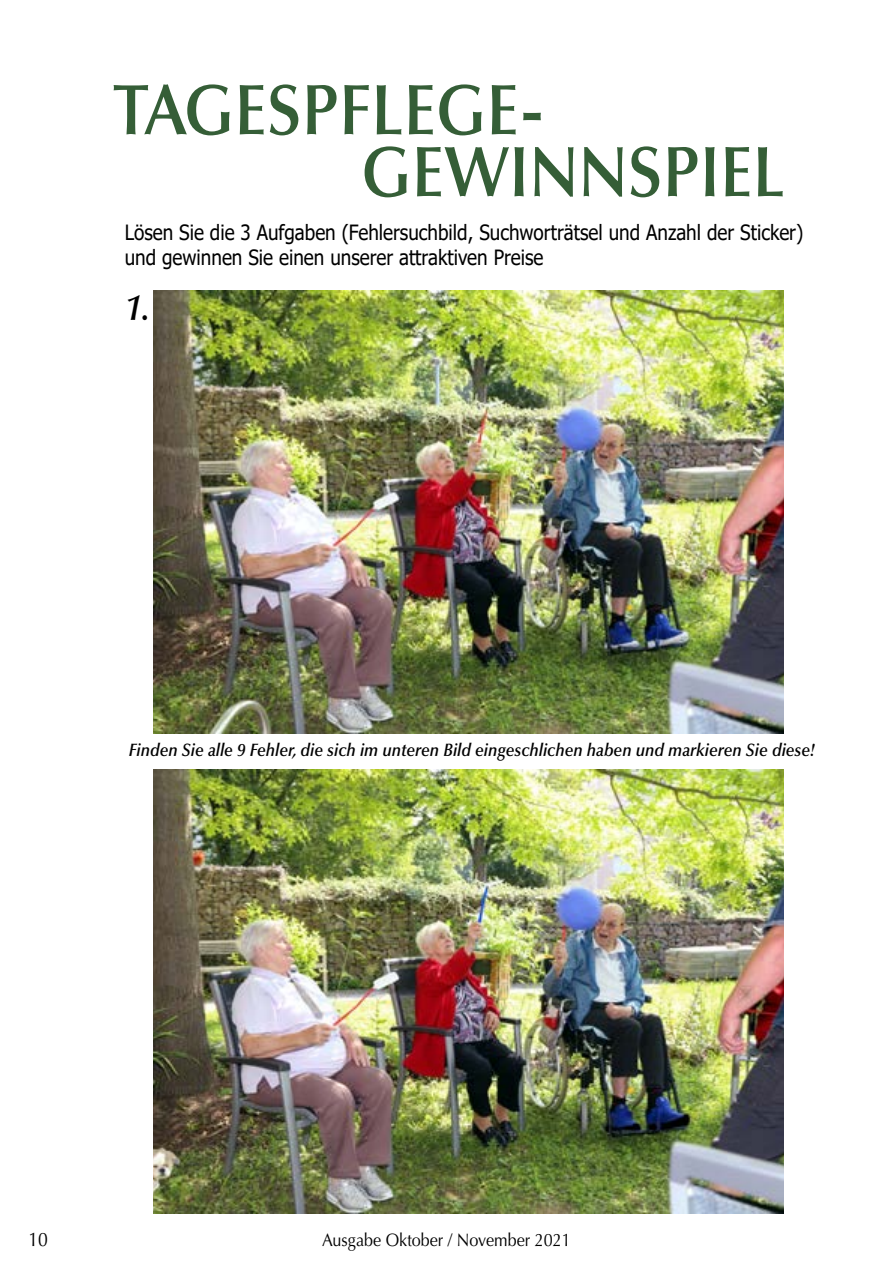
<style>
.page{position:relative;width:893px;height:1263px;background:#fff}
.page>*{position:absolute;margin:0;border:0;box-sizing:border-box;transform-origin:0 0}
.t1{font:600 72px "Optima LT Std";color:#355e37;scale:.9 1}
.t2{font:italic 600 36px "Optima LT Std";color:#000;scale:.9 1}
.t3{font:21px/25.2px "Tahoma";color:#000;scale:.9 1}
.t4{font:19.5px "Optima LT Std";color:#000;scale:.9 1}
.t5{font:italic 600 18px "Optima LT Std";color:#000;scale:.9 1}
.t6{font:18px "Optima LT Std";color:#000;scale:.9 1}
</style>
<div class="page">
<img style="left:153px;top:770px;width:631px;height:443px">
<img style="left:153px;top:290px;width:631px;height:444px">
<h1 class="t1" style="left:113px;top:68px;width:482px">TAGESPFLEGE-</h1>
<h1 class="t1" style="left:361px;top:130px;width:472px">GEWINNSPIEL</h1>
<p class="t3" style="left:125px;top:221px;width:755px">Lösen Sie die 3 Aufgaben (Fehlersuchbild, Suchworträtsel und Anzahl der Sticker) und gewinnen Sie einen unserer attraktiven Preise</p>
<h2 class="t2" style="left:125px;top:287px;width:30px">1.</h2>
<p class="t5" style="left:129px;top:739px;width:764px">Finden Sie alle 9 Fehler, die sich im unteren Bild eingeschlichen haben und markieren Sie diese!</p>
<p class="t4" style="left:29px;top:1228px;width:23px">10</p>
<p class="t6" style="left:322px;top:1229px;width:278px">Ausgabe Oktober / November 2021</p>
</div>
